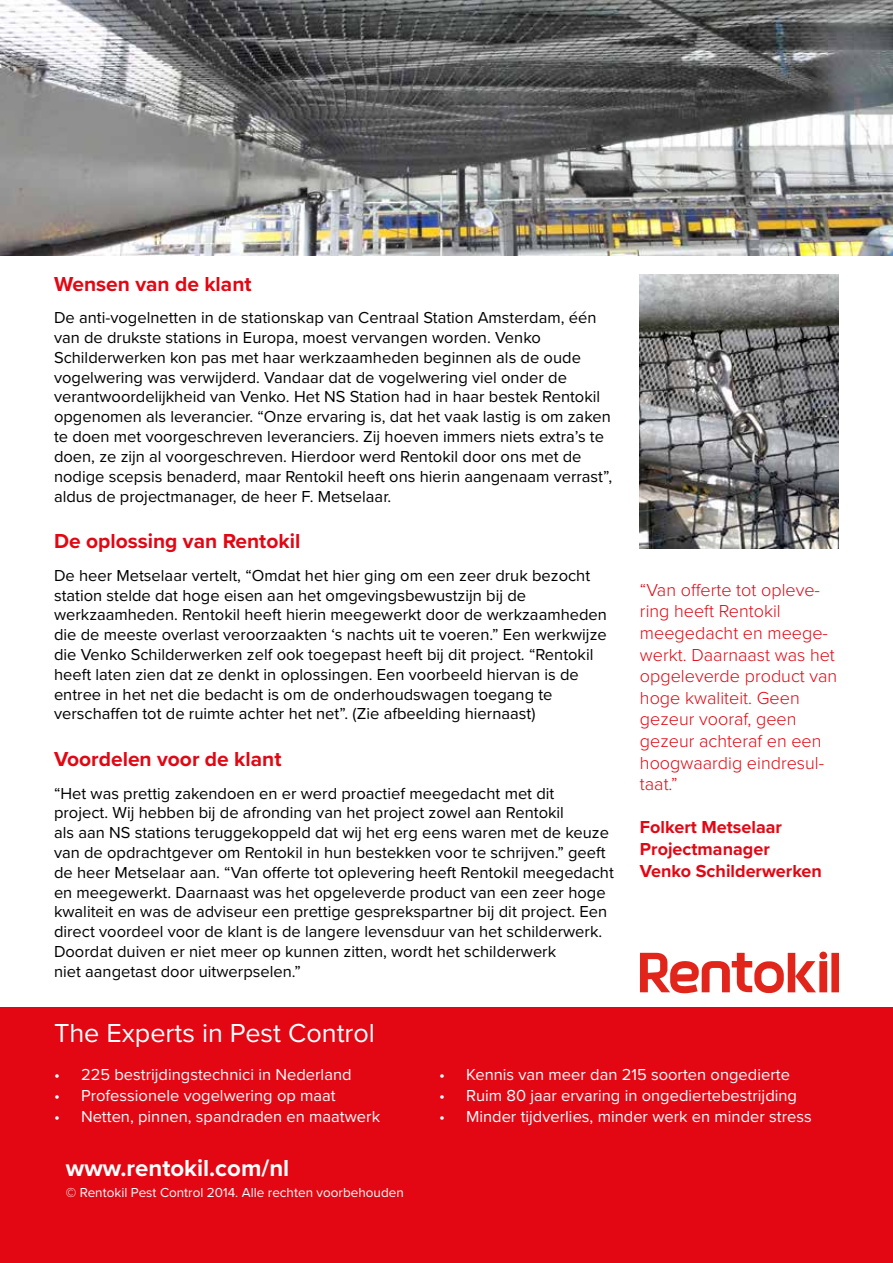
<style>
.page{position:relative;width:893px;height:1263px;background:#fff}
.page>*{position:absolute;margin:0;border:0;box-sizing:border-box;transform-origin:0 0}
.t1{font:27px "Proxima Nova";color:#fff}
.t2{font:700 24px "Proxima Nova";color:#fff}
.t3{font:700 21px "Proxima Nova";color:#e30613}
.t4{font:300 18px/21.6px "Proxima Nova";color:#e30613}
.t5{font:700 18px/21.6px "Proxima Nova";color:#e30613}
.t6{font:16.5px/19.8px "Proxima Nova";color:#000}
.t7{font:16.5px "Proxima Nova";color:#fff}
.t8{font:13.5px "Proxima Nova";color:#fff}
</style>
<div class="page">
<img style="left:0;top:0;width:893px;height:255px">
<div style="left:0;top:1008px;width:893px;height:255px;background:#e30613"></div>
<img style="left:640px;top:274px;width:199px;height:275px">
<svg style="left:640px;top:951px;width:199px;height:42px"></svg>
<p class="t3" style="left:54px;top:268px;width:199px">Wensen van de klant</p>
<p class="t6" style="left:54px;top:307px;width:560px">De anti-vogelnetten in de stationskap van Centraal Station Amsterdam, één van de drukste stations in Europa, moest vervangen worden. Venko Schilderwerken kon pas met haar werkzaamheden beginnen als de oude vogelwering was verwijderd. Vandaar dat de vogelwering viel onder de verantwoordelijkheid van Venko. Het NS Station had in haar bestek Rentokil opgenomen als leverancier. “Onze ervaring is, dat het vaak lastig is om zaken te doen met voorgeschreven leveranciers. Zij hoeven immers niets extra’s te doen, ze zijn al voorgeschreven. Hierdoor werd Rentokil door ons met de nodige scepsis benaderd, maar Rentokil heeft ons hierin aangenaam verrast”, aldus de projectmanager, de heer F. Metselaar.</p>
<p class="t3" style="left:54px;top:526px;width:248px">De oplossing van Rentokil</p>
<p class="t6" style="left:54px;top:565px;width:554px">De heer Metselaar vertelt, “Omdat het hier ging om een zeer druk bezocht station stelde dat hoge eisen aan het omgevingsbewustzijn bij de werkzaamheden. Rentokil heeft hierin meegewerkt door de werkzaamheden die de meeste overlast veroorzaakten ‘s nachts uit te voeren.” Een werkwijze die Venko Schilderwerken zelf ook toegepast heeft bij dit project. “Rentokil heeft laten zien dat ze denkt in oplossingen. Een voorbeeld hiervan is de entree in het net die bedacht is om de onderhoudswagen toegang te verschaffen tot de ruimte achter het net”. (Zie afbeelding hiernaast)</p>
<p class="t3" style="left:54px;top:743px;width:229px">Voordelen voor de klant</p>
<p class="t6" style="left:54px;top:782px;width:561px">“Het was prettig zakendoen en er werd proactief meegedacht met dit<br>project. Wij hebben bij de afronding van het project zowel aan Rentokil<br>als aan NS stations teruggekoppeld dat wij het erg eens waren met de keuze van de opdrachtgever om Rentokil in hun bestekken voor te schrijven.” geeft de heer Metselaar aan. “Van offerte tot oplevering heeft Rentokil meegedacht en meegewerkt. Daarnaast was het opgeleverde product van een zeer hoge kwaliteit en was de adviseur een prettige gesprekspartner bij dit project. Een direct voordeel voor de klant is de langere levensduur van het schilderwerk.<br>Doordat duiven er niet meer op kunnen zitten, wordt het schilderwerk<br>niet aangetast door uitwerpselen.”</p>
<p class="t4" style="left:640px;top:578px;width:199px">“Van offerte tot opleve&shy;ring heeft Rentokil meegedacht en meege&shy;werkt. Daarnaast was het opgeleverde product van hoge kwaliteit. Geen gezeur vooraf, geen gezeur achteraf en een hoogwaardig eindresul&shy;taat.”</p>
<p class="t5" style="left:640px;top:816px;width:184px">Folkert Metselaar<br>Projectmanager<br>Venko Schilderwerken</p>
<h1 class="t1" style="left:54px;top:1013px;width:323px">The Experts in Pest Control</h1>
<p class="t7" style="left:54px;top:1062px;width:299px">• 225 bestrijdingstechnici in Nederland</p>
<p class="t7" style="left:54px;top:1083px;width:283px">• Professionele vogelwering op maat</p>
<p class="t7" style="left:54px;top:1104px;width:328px">• Netten, pinnen, spandraden en maatwerk</p>
<h2 class="t2" style="left:66px;top:1150px;width:225px">www.rentokil.com/nl</h2>
<p class="t8" style="left:66px;top:1183px;width:339px">© Rentokil Pest Control 2014. Alle rechten voorbehouden</p>
<p class="t7" style="left:439px;top:1062px;width:352px">• Kennis van meer dan 215 soorten ongedierte</p>
<p class="t7" style="left:439px;top:1083px;width:360px">• Ruim 80 jaar ervaring in ongediertebestrijding</p>
<p class="t7" style="left:439px;top:1105px;width:374px">• Minder tijdverlies, minder werk en minder stress</p>
</div>
